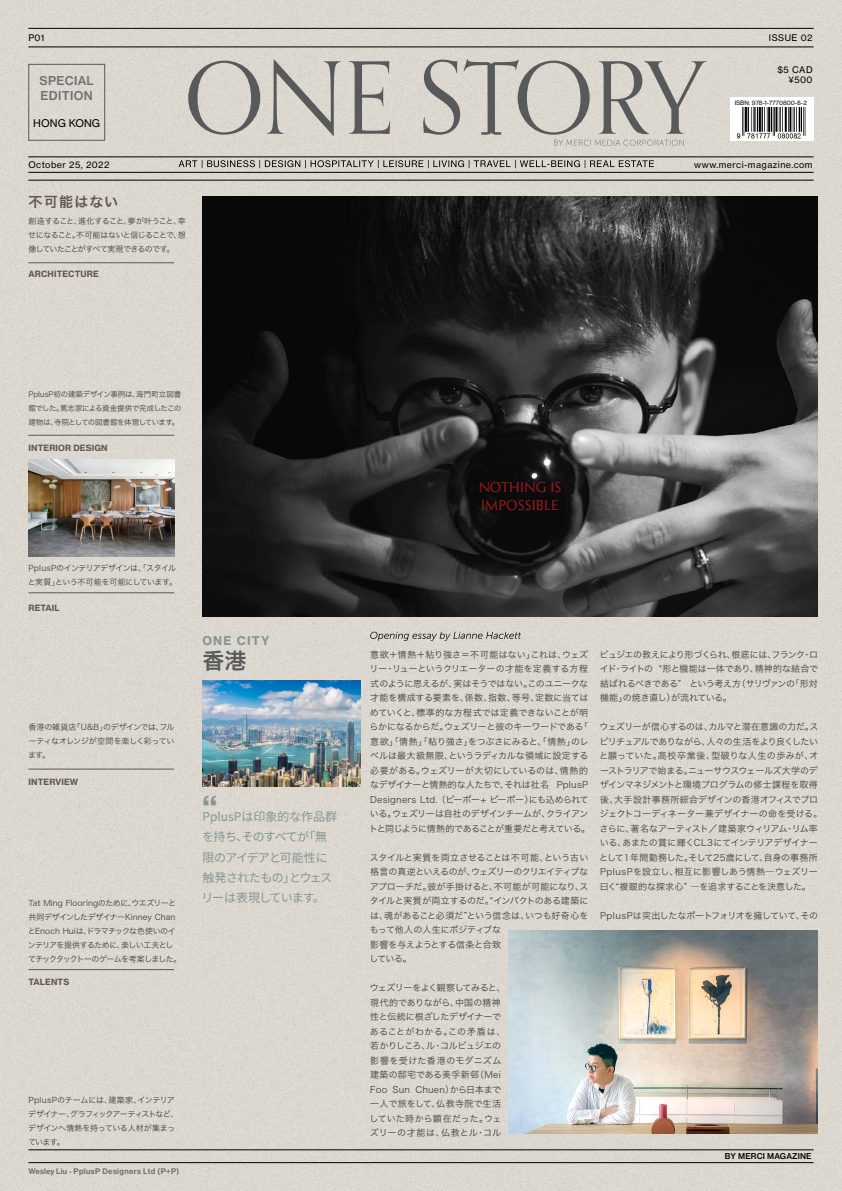
<style>
.page{position:relative;width:842px;height:1191px;background:#dcd7cf}
.page>*{position:absolute;margin:0;border:0;box-sizing:border-box;transform-origin:0 0}
.Quote_mark_37pt{font:37px "N Haas Grotesk DS Pro 65 Md";color:#859594}
.City22pt{font:22px "Hira Kaku Pro W6";color:#58595b}
.t1{font:15px/18px "Roma Shaded";letter-spacing:-.005em;color:#ed212c}
.t2{font:14px "Hira Kaku Pro W6";letter-spacing:.085em;color:#615653}
.Quote_15pt-Light-Blu{font:12px/20px "Source Han Sans JP";letter-spacing:-.04em;color:#859594}
.Square_12pt-Bold-gry{font:12px "N Haas Grotesk TX Pro 65 Md";letter-spacing:.025em;color:#6d6e71}
.Onecity8_5pt{font:12px "N Haas Grotesk TX Pro 75 Bd";letter-spacing:.1em;color:#859594}
.Square_12pt{font:10.5px "N Haas Grotesk TX Pro 55 Rg";letter-spacing:.005em;color:#000}
.t3{font:9px/14.5px "Hira Kaku Pro W3";letter-spacing:-.02em;color:#414042}
.t4{font:9px/14.5px "Hira Kaku Pro W3";letter-spacing:.005em;color:#414042}
.SmallText_9pt{font:9px "N Haas Grotesk TX Pro 55 Rg";letter-spacing:.05em;color:#000}
.SubHeading_8_5pt{font:8.5px "N Haas Grotesk TX Pro 75 Bd";letter-spacing:.015em;color:#615653}
.body_10_5pt{font:8px/14px "Hira Kaku Pro W3";letter-spacing:-.055em;color:#414042}
.t5{font:8px "N Haas Grotesk DS Pro 65 Md";letter-spacing:.05em;color:#6d6e71}
.byMerciMagazine{font:8px "N Haas Grotesk TX Pro 65 Md";letter-spacing:.015em;color:#000}
.t6{font:7.5px/14px "Hira Kaku Pro W3";letter-spacing:-.045em;color:#414042;text-align:justify}
.ISBN_6pt{font:6px "N Haas Grotesk TX Pro 55 Rg";letter-spacing:.005em;color:#000}
</style>
<div class="page">
<div style="left:28px;top:64px;width:77px;height:77px;border:1px solid #58595b"></div>
<hr style="left:28px;top:157px;width:786px;height:1px;background:#000">
<hr style="left:28px;top:262px;width:146px;height:1px;background:#58595b">
<hr style="left:28px;top:172px;width:786px;height:1px;background:#000">
<hr style="left:28px;top:28px;width:786px;height:1px;background:#000">
<hr style="left:28px;top:47px;width:786px;height:1px;background:#000">
<hr style="left:28px;top:1162px;width:786px;height:1px;background:#000">
<hr style="left:28px;top:1149px;width:786px;height:1px;background:#000">
<hr style="left:28px;top:435px;width:146px;height:1px;background:#58595b">
<hr style="left:28px;top:592px;width:146px;height:1px;background:#58595b">
<hr style="left:28px;top:769px;width:146px;height:1px;background:#58595b">
<hr style="left:28px;top:969px;width:146px;height:1px;background:#58595b">
<hr style="left:28px;top:180px;width:786px;height:1px;background:#000">
<img style="left:508px;top:930px;width:310px;height:203px">
<img style="left:202px;top:196px;width:616px;height:420px">
<div style="left:730px;top:98px;width:84px;height:43px;background:#fff"></div>
<img style="left:736px;top:107px;width:70px;height:32px">
<img style="left:202px;top:681px;width:159px;height:105px">
<img style="left:28px;top:459px;width:147px;height:97px">
<svg style="left:370px;top:631px;width:151px;height:10px;background:#b8b4ad"></svg>
<svg style="left:179px;top:160px;width:475px;height:8px;background:#a7a39d"></svg>
<svg style="left:188px;top:61px;width:72px;height:74px;background:#bebab4"></svg>
<svg style="left:267px;top:60px;width:74px;height:76px;background:#c1bdb7"></svg>
<svg style="left:349px;top:61px;width:41px;height:73px;background:#b5b2ac"></svg>
<svg style="left:423px;top:59px;width:283px;height:87px;background:#c1beb7"></svg>
<p class="SmallText_9pt" style="left:28px;top:32px;width:18px">P01</p>
<p class="SmallText_9pt" style="left:769px;top:32px;width:45px">ISSUE 02</p>
<p class="Square_12pt-Bold-gry" style="left:40px;top:73px;width:56px">SPECIAL</p>
<p class="Square_12pt-Bold-gry" style="left:41px;top:88px;width:54px">EDITION</p>
<p class="Square_12pt" style="left:33px;top:116px;width:68px">HONG KONG</p>
<p class="SmallText_9pt" style="left:694px;top:159px;width:120px">www.merci-magazine.com</p>
<p class="SmallText_9pt" style="left:777px;top:64px;width:37px">$5 CAD</p>
<p class="SmallText_9pt" style="left:788px;top:75px;width:26px">¥500</p>
<p class="ISBN_6pt" style="left:735px;top:99px;width:74px">ISBN: 978-1-7770800-8-2</p>
<p class="SmallText_9pt" style="left:28px;top:159px;width:83px">October 25, 2022</p>
<p class="t2" style="left:28px;top:189px;width:91px">不可能はない</p>
<p class="body_10_5pt" style="left:28px;top:213px;width:159px;text-align:justify">創造すること、進化すること、夢が叶うこと、幸せになること。不可能はないと信じることで、想像していたことがすべて実現できるのです。</p>
<p class="SubHeading_8_5pt" style="left:29px;top:269px;width:72px">ARCHITECTURE</p>
<p class="t6" style="left:28px;top:387px;width:154px">PplusP初の建築デザイン事例は、海門町立図書館でした。篤志家による資金提供で完成したこの建物は、寺院としての図書館を体現しています。</p>
<p class="SubHeading_8_5pt" style="left:29px;top:442px;width:81px">INTERIOR DESIGN</p>
<p class="body_10_5pt" style="left:28px;top:560px;width:151px">PplusPのインテリアデザインは、「スタイルと実質」という不可能を可能にしています。</p>
<p class="SubHeading_8_5pt" style="left:29px;top:602px;width:33px">RETAIL</p>
<p class="body_10_5pt" style="left:28px;top:719px;width:148px;text-align:justify">香港の雑貨店「U&amp;B」のデザインでは、フルーティなオレンジが空間を楽しく彩っています。</p>
<p class="SubHeading_8_5pt" style="left:29px;top:776px;width:51px">INTERVIEW</p>
<p class="body_10_5pt" style="left:28px;top:895px;width:155px">Tat Ming Flooringのために、ウエズリーと共同デザインしたデザイナーKinney ChanとEnoch Huiは、ドラマチックな色使いのインテリアを提供するために、楽しい工夫としてチックタックトーのゲームを考案しました。</p>
<p class="SubHeading_8_5pt" style="left:29px;top:976px;width:42px">TALENTS</p>
<p class="Onecity8_5pt" style="left:202px;top:633px;width:69px">ONE CITY</p>
<p class="City22pt" style="left:202px;top:641px;width:46px">香港</p>
<p class="Quote_mark_37pt" style="left:202px;top:788px;width:16px">“</p>
<p class="Quote_15pt-Light-Blu" style="left:202px;top:807px;width:137px">PplusPは印象的な作品群を持ち、そのすべてが「無限のアイデアと可能性に触発されたもの」とウェスリーは表現しています。</p>
<p class="body_10_5pt" style="left:28px;top:1092px;width:152px">PplusPのチームには、建築家、インテリアデザイナー、グラフィックアーティストなど、デザインへ情熱を持っている人材が集まっています。</p>
<p class="t5" style="left:28px;top:1167px;width:152px">Wesley Liu - PplusP Designers Ltd (P+P)</p>
<h3 class="t1" style="left:478px;top:478px;width:85px">NOTHING IS<br>IMPOSSIBLE</h3>
<p class="t3" style="left:369px;top:646px;width:222px">意欲＋情熱＋粘り強さ＝不可能はない」これは、ウェズリー・リューというクリエーターの才能を定義する方程式のように思えるが、実はそうではない。このユニークな才能を構成する要素を、係数、指数、等号、定数に当てはめていくと、標準的な方程式では定義できないことが明らかになるからだ。ウェズリーと彼のキーワードである「意欲」「情熱」「粘り強さ」をつぶさにみると、「情熱」のレベルは最大級無限、というラディカルな領域に設定する必要がある。ウェズリーが大切にしているのは、情熱的なデザイナーと情熱的な人たちで、それは社名 PplusP<br>Designers Ltd. （ピーポー+ ピーポー）にも込められている。ウェズリーは自社のデザインチームが、クライアントと同じように情熱的であることが重要だと考えている。</p>
<p class="t3" style="left:370px;top:849px;width:220px">スタイルと実質を両立させることは不可能、という古い格言の真逆といえるのが、ウェズリーのクリエイティブなアプローチだ。彼が手掛けると、不可能が可能になり、スタイルと実質が両立するのだ。“インパクトのある建築には、魂があること必須だ”という信念は、いつも好奇心をもって他人の人生にポジティブな<br>影響を与えようとする信条と合致<br>している。</p>
<p class="t4" style="left:370px;top:980px;width:137px">ウェズリーをよく観察してみると、現代的でありながら、中国の精神性と伝統に根ざしたデザイナーであることがわかる。この矛盾は、若かりしころ、ル・コルビュジエの影響を受けた香港のモダニズム建築の邸宅である美孚新邨（Mei<br>Foo Sun Chuen）から日本まで一人で旅をして、仏教寺院で生活していた時から顕在だった。ウェズリーの才能は、仏教とル・コル</p>
<p class="t3" style="left:599px;top:646px;width:220px;text-align:justify">ビュジエの教えにより形づくられ、根底には、フランク・ロイド・ライトの “形と機能は一体であり、精神的な結合で結ばれるべきである” という考え方（サリヴァンの「形対機能」の焼き直し）が流れている。</p>
<p class="t3" style="left:599px;top:719px;width:225px">ウェズリーが信心するのは、カルマと潜在意識の力だ。スピリチュアルでありながら、人々の生活をより良くしたいと願っていた。高校卒業後、型破りな人生の歩みが、オーストラリアで始まる。ニューサウスウェールズ大学のデザインマネジメントと環境プログラムの修士課程を取得後、大手設計事務所綜合デザインの香港オフィスでプロジェクトコーディネーター兼デザイナーの命を受ける。さらに、著名なアーティスト／建築家ウィリアム・リム率いる、あまたの賞に輝くCL3にてインテリアデザイナーとして1年間勤務した。そして25歳にして、自身の事務所<br>PplusPを設立し、相互に影響しあう情熱―ウェズリー曰く“複眼的な探求心” ―を追求することを決意した。</p>
<p class="t3" style="left:600px;top:908px;width:220px">PplusPは突出したなポートフォリオを擁していて、その</p>
<p class="byMerciMagazine" style="left:725px;top:1151px;width:88px">BY MERCI MAGAZINE</p>
</div>
